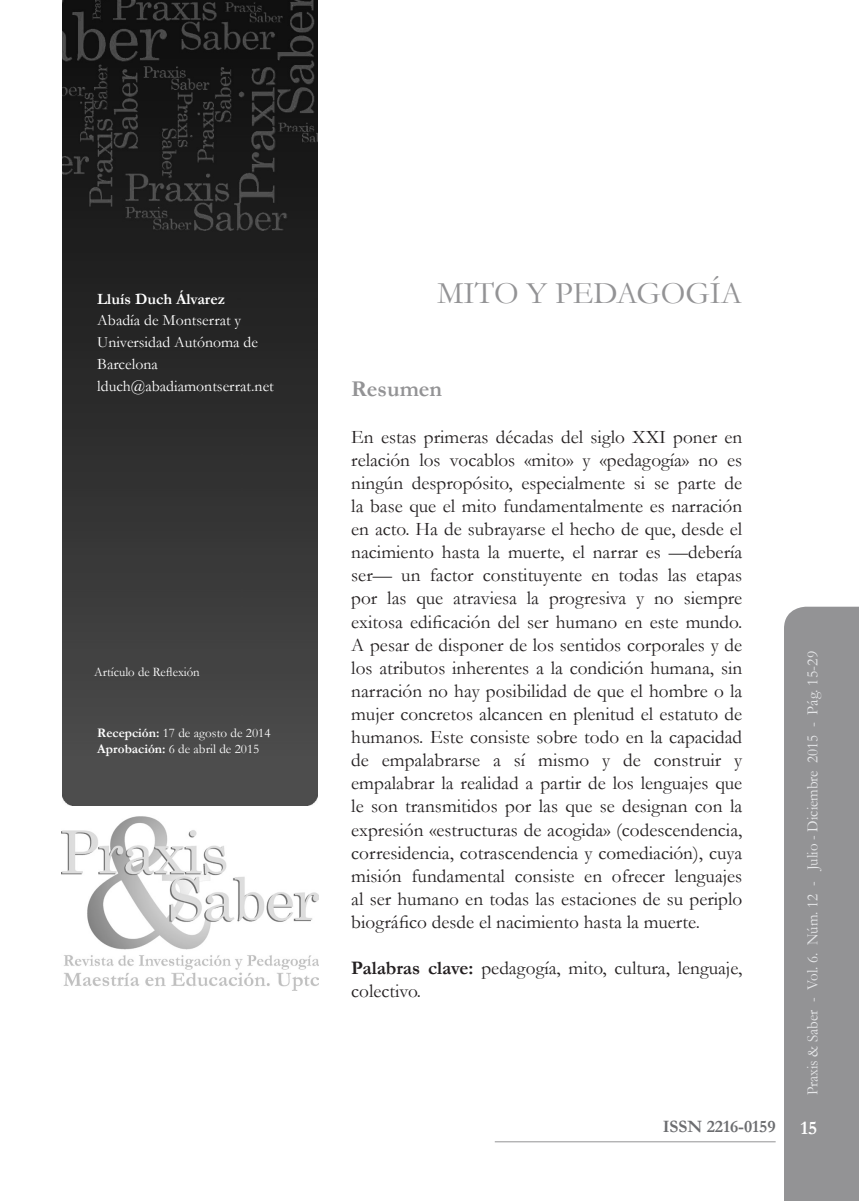
<style>
.page{position:relative;width:859px;height:1201px;background:#fff}
.page>*{position:absolute;margin:0;border:0;box-sizing:border-box;transform-origin:0 0}
.t1{font:31.5px "Garamond";color:#939395}
.t2{font:700 22.75px "Garamond";color:#939395}
.t3{font:19.25px/23.1px "Garamond";color:#231f20;text-align:justify}
.t4{font:700 19.25px "Garamond";color:#fff}
.t5{font:700 17.5px "Garamond";color:#6c6d70}
.t6{font:15.75px/21.9px "Garamond";color:#fff}
.t7{font:15.75px "Garamond";color:#e6e7e9;scale:.95 1}
.t8{font:700 15.75px "Garamond";color:#fff}
.t9{font:13.12px/15.8px "Garamond";color:#fff}
.s1{font-weight:700}
</style>
<div class="page">
<div style="left:784px;top:606px;width:74px;height:594px;background:#939395"></div>
<hr style="left:494px;top:1141px;width:281px;height:1px;background:#939395">
<img style="left:62px;top:0;width:255px;height:805px">
<img style="left:62px;top:816px;width:256px;height:174px">
<p class="t8" style="left:97px;top:288px;width:129px">Lluís Duch Álvarez</p>
<p class="t6" style="left:97px;top:309px;width:178px">Abadía de Montserrat y<br>Universidad Autónoma de<br>Barcelona lduch@abadiamontserrat.net</p>
<p class="t9" style="left:94px;top:663px;width:107px">Artículo de Reflexión</p>
<p class="t9" style="left:97px;top:725px;width:175px"><span class="s1">Recepción:</span> 17 de agosto de 2014<br><span class="s1">Aprobación:</span> 6 de abril de 2015</p>
<h1 class="t1" style="left:437px;top:271px;width:306px">MITO Y PEDAGOGÍA</h1>
<p class="t2" style="left:351px;top:374px;width:92px">Resumen</p>
<p class="t3" style="left:351px;top:424px;width:392px">En estas primeras décadas del siglo XXI poner en relación los vocablos «mito» y «pedagogía» no es ningún despropósito, especialmente si se parte de la base que el mito fundamentalmente es narración en acto. Ha de subrayarse el hecho de que, desde el nacimiento hasta la muerte, el narrar es —debería ser— un factor constituyente en todas las etapas por las que atraviesa la progresiva y no siempre exitosa edificación del ser humano en este mundo.<br>A pesar de disponer de los sentidos corporales y de los atributos inherentes a la condición humana, sin narración no hay posibilidad de que el hombre o la mujer concretos alcancen en plenitud el estatuto de humanos. Este consiste sobre todo en la capacidad de empalabrarse a sí mismo y de construir y empalabrar la realidad a partir de los lenguajes que le son transmitidos por las que se designan con la expresión «estructuras de acogida» (codescendencia, corresidencia, cotrascendencia y comediación), cuya misión fundamental consiste en ofrecer lenguajes al ser humano en todas las estaciones de su periplo biográfico desde el nacimiento hasta la muerte.</p>
<p class="t3" style="left:351px;top:956px;width:392px"><span class="s1">Palabras clave:</span> pedagogía, mito, cultura, lenguaje, colectivo.</p>
<p class="t7" style="left:801px;top:1095px;width:469px;rotate:-90deg">Praxis &amp; Saber - Vol. 6. Núm. 12 - Julio - Diciembre 2015 - Pág. 15-29</p>
<p class="t5" style="left:662px;top:1114px;width:114px">ISSN 2216-0159</p>
<p class="t4" style="left:800px;top:1114px;width:18px">15</p>
</div>
